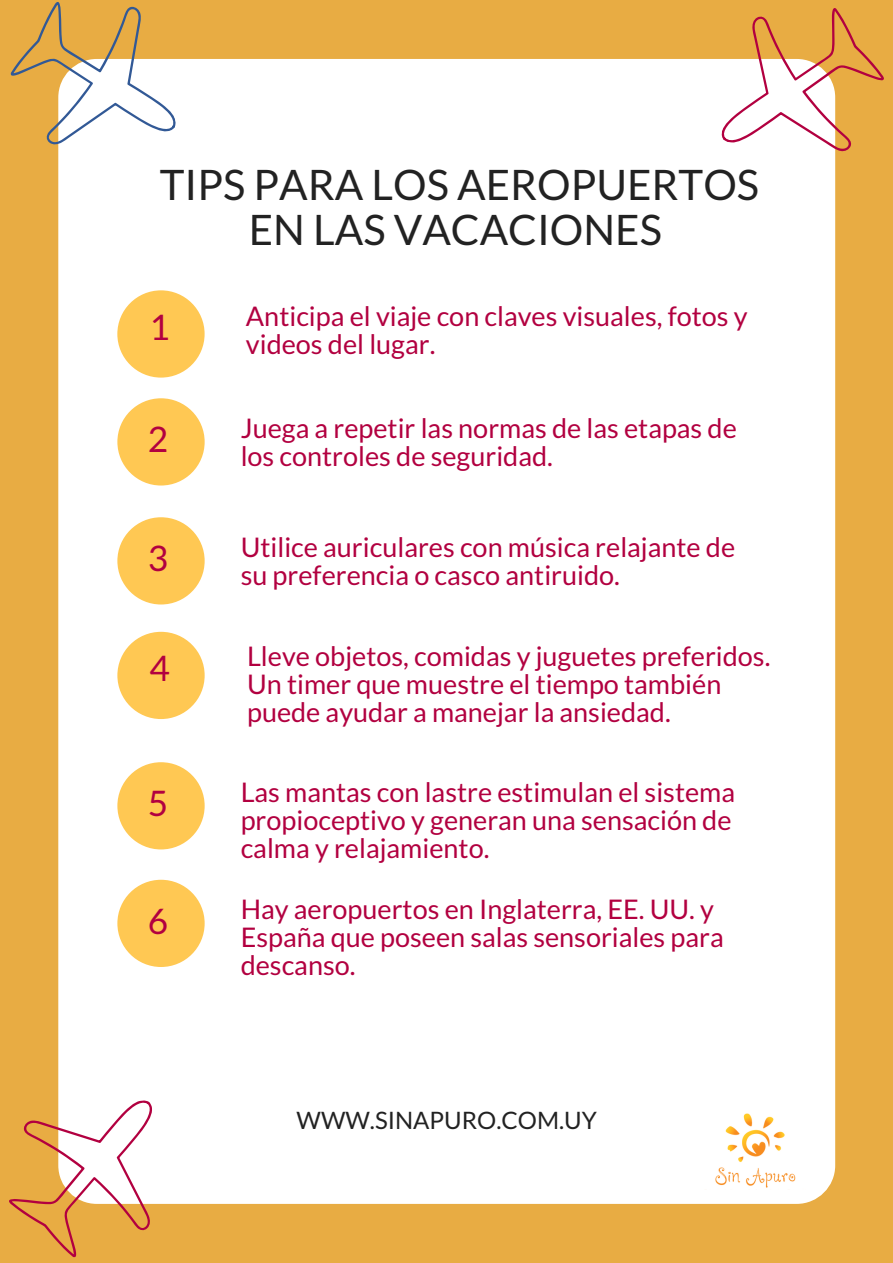
<style>
.page{position:relative;width:893px;height:1263px;background:#e8ac43}
.page>*{position:absolute;margin:0;border:0;box-sizing:border-box;transform-origin:0 0}
.t1{font:42px/44.5px "Lato";color:#222;text-align:center}
.t2{font:35.17px "Lato";color:#b20040}
.t3{font:27px/28.1px "Lato";color:#b20040}
.t4{font:24px "Lato";color:#222}
</style>
<div class="page">
<div style="left:58px;top:59px;width:777px;height:1145px;background:#fff;border-radius:38px"></div>
<div style="left:117px;top:290px;width:88px;height:88px;background:#ffc853;border-radius:50%"></div>
<div style="left:117px;top:398px;width:88px;height:87px;background:#ffc853;border-radius:50%"></div>
<div style="left:117px;top:517px;width:88px;height:87px;background:#ffc853;border-radius:50%"></div>
<svg style="left:10px;top:2px;width:166px;height:162px"></svg>
<div style="left:117px;top:632px;width:88px;height:87px;background:#ffc853;border-radius:50%"></div>
<svg style="left:9px;top:1099px;width:158px;height:159px"></svg>
<img style="left:715px;top:1113px;width:81px;height:75px">
<svg style="left:721px;top:8px;width:163px;height:156px"></svg>
<div style="left:117px;top:762px;width:88px;height:87px;background:#ffc853;border-radius:50%"></div>
<div style="left:117px;top:880px;width:88px;height:87px;background:#ffc853;border-radius:50%"></div>
<h1 class="t1" style="left:160px;top:162px;width:601px">TIPS PARA LOS AEROPUERTOS<br>EN LAS VACACIONES</h1>
<h2 class="t2" style="left:150px;top:306px;width:22px">1</h2>
<p class="t3" style="left:246px;top:301px;width:503px">Anticipa el viaje con claves visuales, fotos y videos del lugar.</p>
<h2 class="t2" style="left:148px;top:418px;width:22px">2</h2>
<p class="t3" style="left:241px;top:413px;width:497px">Juega a repetir las normas de las etapas de los controles de seguridad.</p>
<h2 class="t2" style="left:148px;top:537px;width:22px">3</h2>
<p class="t3" style="left:241px;top:532px;width:496px">Utilice auriculares con música relajante de su preferencia o casco antiruido.</p>
<h2 class="t2" style="left:150px;top:646px;width:22px">4</h2>
<p class="t3" style="left:247px;top:641px;width:525px">Lleve objetos, comidas y juguetes preferidos.<br>Un timer que muestre el tiempo también puede ayudar a manejar la ansiedad.</p>
<h2 class="t2" style="left:148px;top:782px;width:22px">5</h2>
<p class="t3" style="left:241px;top:777px;width:496px">Las mantas con lastre estimulan el sistema propioceptivo y generan una sensación de calma y relajamiento.</p>
<h2 class="t2" style="left:148px;top:899px;width:22px">6</h2>
<p class="t3" style="left:241px;top:894px;width:484px">Hay aeropuertos en Inglaterra, EE. UU. y<br>España que poseen salas sensoriales para descanso.</p>
<p class="t4" style="left:296px;top:1105px;width:302px">WWW.SINAPURO.COM.UY</p>
</div>
